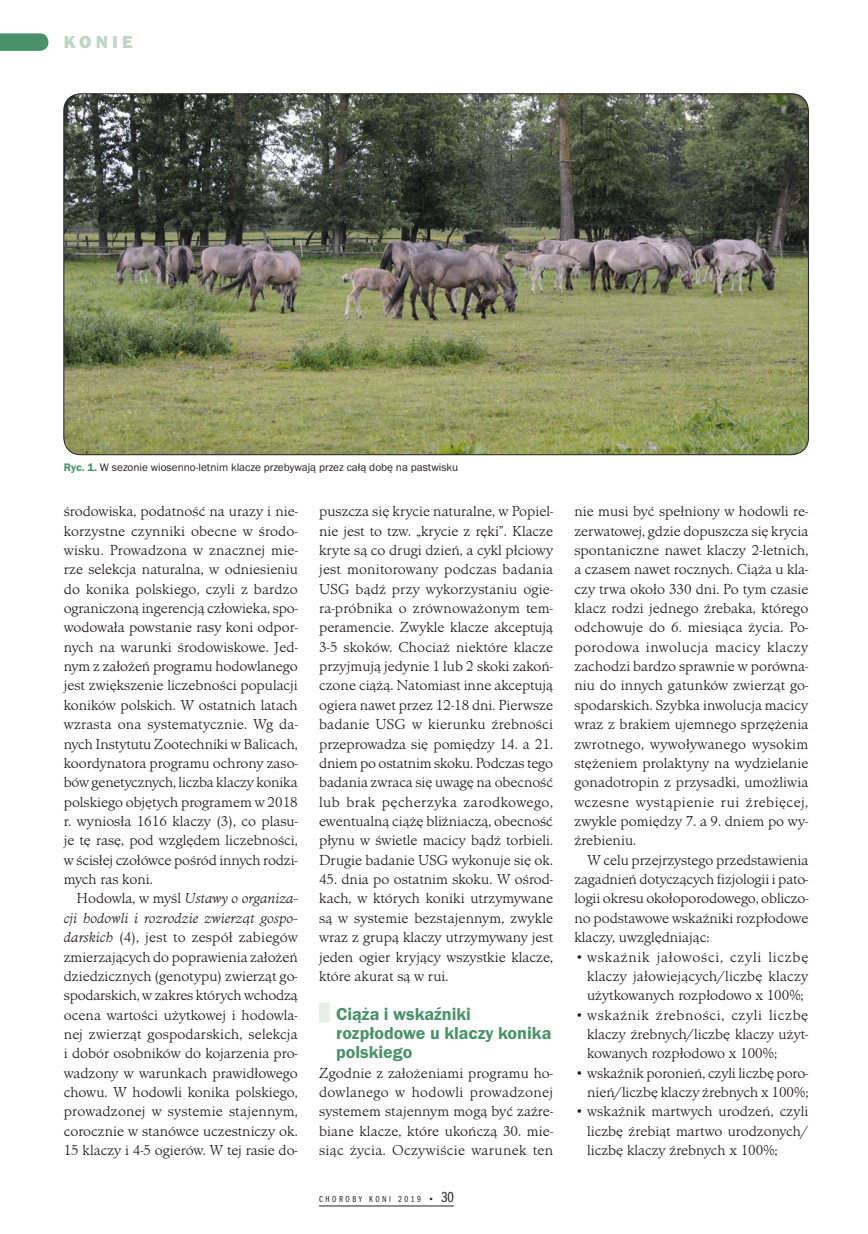
<style>
.page{position:relative;width:868px;height:1234px;background:#fff}
.page>*{position:absolute;margin:0;border:0;box-sizing:border-box;transform-origin:0 0}
.t1{font:18px/19.4px "Franklin Got URWTCE Dem";color:#499269}
.t2{font:18px "Franklin Got URWTCE Hea";letter-spacing:.225em;color:#bfd6c7}
.t3{font:300 15px/19.4px "Minister TCE";color:#231f20;text-align:justify}
.t4{font:11.25px "Franklin Got URWTCE Boo";color:#231f20}
.t5{font:9px "Franklin Got URWTCE Boo Com";letter-spacing:.285em;color:#231f20}
.s1{font-family:"Franklin Got URWTCE Dem";color:#499269}
.s2{font-style:italic}
.s3{font-size:15px}
</style>
<div class="page">
<hr style="left:319px;top:1205px;width:135px;height:1px;background:#231f20">
<svg style="left:0;top:33px;width:48px;height:18px"></svg>
<div style="left:319px;top:1002px;width:11px;height:20px;background:#e6f0ea"></div>
<img style="left:64px;top:94px;width:744px;height:360px">
<p class="t2" style="left:64px;top:32px;width:70px">KONIE</p>
<p class="t4" style="left:64px;top:461px;width:396px"><span class="s1">Ryc. 1.</span> W sezonie wiosenno-letnim klacze przebywają przez całą dobę na pastwisku</p>
<p class="t3" style="left:64px;top:501px;width:235px">środowiska, podatność na urazy i nie&shy;korzystne czynniki obecne w środo&shy;wisku. Prowadzona w znacznej mie&shy;rze selekcja naturalna, w odniesieniu do konika polskiego, czyli z bardzo ograniczoną ingerencją człowieka, spo&shy;wodowała powstanie rasy koni odpor&shy;nych na warunki środowiskowe. Jed&shy;nym z założeń programu hodowlanego jest zwiększenie liczebności populacji koników polskich. W ostatnich latach wzrasta ona systematycznie. Wg da&shy;nych Instytutu Zootechniki w Balicach, koordynatora programu ochrony zaso&shy;bów genetycznych, liczba klaczy konika polskiego objętych programem w 2018 r. wyniosła 1616 klaczy (3), co plasu&shy;je tę rasę, pod względem liczebności, w ścisłej czołówce pośród innych rodzi&shy;mych ras koni.</p>
<p class="t3" style="left:64px;top:888px;width:235px;text-indent:13px">Hodowla, w myśl <span class="s2">Ustawy o organiza&shy;cji hodowli i rozrodzie zwierząt gospo&shy;darskich</span> (4), jest to zespół zabiegów zmierzających do poprawienia założeń dziedzicznych (genotypu) zwierząt go&shy;spodarskich, w zakres których wchodzą ocena wartości użytkowej i hodowla&shy;nej zwierząt gospodarskich, selekcja i dobór osobników do kojarzenia pro&shy;wadzony w warunkach prawidłowego chowu. W hodowli konika polskiego, prowadzonej w systemie stajennym, corocznie w stanówce uczestniczy ok.<br>15 klaczy i 4-5 ogierów. W tej rasie do-</p>
<p class="t3" style="left:319px;top:501px;width:235px">puszcza się krycie naturalne, w Popiel&shy;nie jest to tzw. „krycie z ręki”. Klacze kryte są co drugi dzień, a cykl płciowy jest monitorowany podczas badania USG bądź przy wykorzystaniu ogie&shy;ra-próbnika o zrównoważonym tem&shy;peramencie. Zwykle klacze akceptują 3-5 skoków. Chociaż niektóre klacze przyjmują jedynie 1 lub 2 skoki zakoń&shy;czone ciążą. Natomiast inne akceptują ogiera nawet przez 12-18 dni. Pierwsze badanie USG w kierunku źrebności przeprowadza się pomiędzy 14. a 21. dniem po ostatnim skoku. Podczas tego badania zwraca się uwagę na obecność lub brak pęcherzyka zarodkowego, ewentualną ciążę bliźniaczą, obecność płynu w świetle macicy bądź torbieli.<br>Drugie badanie USG wykonuje się ok.</p>
<p class="t3" style="left:319px;top:869px;width:235px">45. dnia po ostatnim skoku. W ośrod&shy;kach, w których koniki utrzymywane są w systemie bezstajennym, zwykle wraz z grupą klaczy utrzymywany jest jeden ogier kryjący wszystkie klacze, które akurat są w rui.</p>
<p class="t1" style="left:336px;top:1003px;width:217px">Ciąża i wskaźniki rozpłodowe u klaczy konika polskiego</p>
<p class="t3" style="left:319px;top:1062px;width:235px">Zgodnie z założeniami programu ho&shy;dowlanego w hodowli prowadzonej systemem stajennym mogą być zaźre&shy;biane klacze, które ukończą 30. mie&shy;siąc życia. Oczywiście warunek ten</p>
<p class="t5" style="left:319px;top:1193px;width:136px">CHOROBY KONI 2019 • <span class="s3">30</span></p>
<p class="t3" style="left:574px;top:501px;width:235px">nie musi być spełniony w hodowli re&shy;zerwatowej, gdzie dopuszcza się krycia spontaniczne nawet klaczy 2-letnich, a czasem nawet rocznych. Ciąża u kla&shy;czy trwa około 330 dni. Po tym czasie klacz rodzi jednego źrebaka, którego odchowuje do 6. miesiąca życia. Po&shy;porodowa inwolucja macicy klaczy zachodzi bardzo sprawnie w porówna&shy;niu do innych gatunków zwierząt go&shy;spodarskich. Szybka inwolucja macicy wraz z brakiem ujemnego sprzężenia zwrotnego, wywoływanego wysokim stężeniem prolaktyny na wydzielanie gonadotropin z przysadki, umożliwia wczesne wystąpienie rui źrebięcej, zwykle pomiędzy 7. a 9. dniem po wy&shy;źrebieniu.</p>
<p class="t3" style="left:574px;top:850px;width:236px;text-indent:13px">W celu przejrzystego przedstawienia zagadnień dotyczących fizjologii i pato&shy;logii okresu okołoporodowego, obliczo&shy;no podstawowe wskaźniki rozpłodowe klaczy, uwzględniając:</p>
<p class="t3" style="left:587px;top:947px;width:223px;text-indent:-13px">• wskaźnik jałowości, czyli liczbę klaczy jałowiejących/liczbę klaczy użytkowanych rozpłodowo x 100%;</p>
<p class="t3" style="left:587px;top:1005px;width:223px;text-indent:-13px">• wskaźnik źrebności, czyli liczbę klaczy źrebnych/liczbę klaczy użyt&shy;kowanych rozpłodowo x 100%;</p>
<p class="t3" style="left:574px;top:1063px;width:235px;text-align:right">• wskaźnik poronień, czyli liczbę poro&shy;nień/liczbę klaczy źrebnych x 100%;</p>
<p class="t3" style="left:587px;top:1101px;width:223px;text-indent:-13px">• wskaźnik martwych urodzeń, czyli liczbę źrebiąt martwo urodzonych/ liczbę klaczy źrebnych x 100%;</p>
</div>
